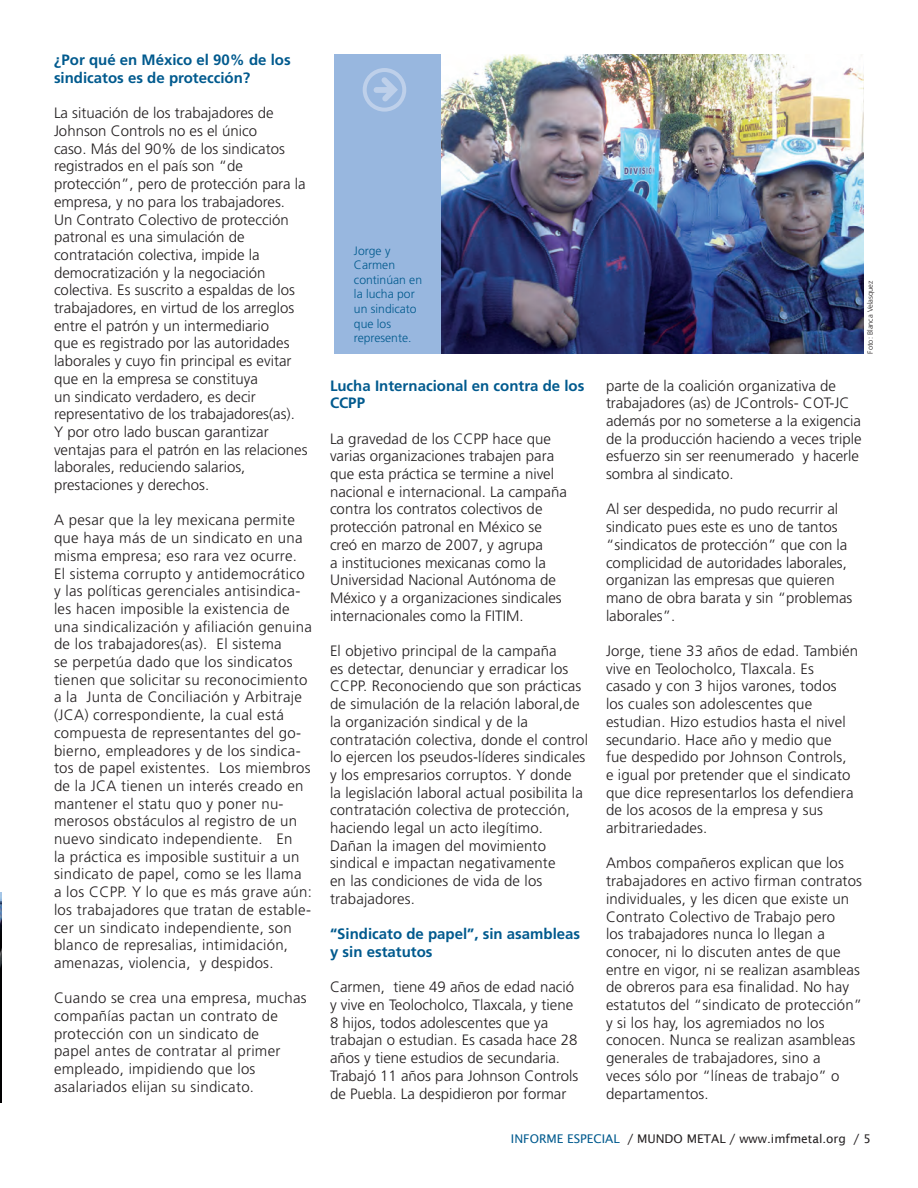
<style>
.page{position:relative;width:918px;height:1188px;background:#fff}
.page>*{position:absolute;margin:0;border:0;box-sizing:border-box;transform-origin:0 0}
.t1{font:300 15px/17.7px "Frutiger LT Std";letter-spacing:.01em;color:#231f20}
.t2{font:700 15px/17.7px "Frutiger LT Std";color:#015a8e}
.t3{font:300 12.15px/14.5px "Frutiger LT Std";color:#015a8e}
.t4{font:12px "Lucida Sans";color:#231f20}
.t5{font:300 7.5px "Frutiger LT Std";color:#231f20}
.s1{color:#015a8e}
</style>
<div class="page">
<img style="left:440px;top:54px;width:424px;height:300px">
<div style="left:334px;top:54px;width:106px;height:300px;background:#98b7df"></div>
<svg style="left:363px;top:68px;width:43px;height:44px"></svg>
<img style="left:0;top:893px;width:1px;height:210px">
<p class="t2" style="left:54px;top:51px;width:238px">¿Por qué en México el 90% de los sindicatos es de protección?</p>
<p class="t1" style="left:54px;top:105px;width:255px">La situación de los trabajadores de Johnson Controls no es el único<br>caso. Más del 90% de los sindicatos registrados en el país son “de protección”, pero de protección para la empresa, y no para los trabajadores.<br>Un Contrato Colectivo de protección patronal es una simulación de contratación colectiva, impide la democratización y la negociación colectiva. Es suscrito a espaldas de los trabajadores, en virtud de los arreglos entre el patrón y un intermediario<br>que es registrado por las autoridades laborales y cuyo fin principal es evitar que en la empresa se constituya<br>un sindicato verdadero, es decir representativo de los trabajadores(as).<br>Y por otro lado buscan garantizar ventajas para el patrón en las relaciones laborales, reduciendo salarios, prestaciones y derechos.</p>
<p class="t1" style="left:54px;top:512px;width:260px">A pesar que la ley mexicana permite que haya más de un sindicato en una misma empresa; eso rara vez ocurre.<br>El sistema corrupto y antidemocrático y las políticas gerenciales antisindica&shy;les hacen imposible la existencia de una sindicalización y afiliación genuina de los trabajadores(as). El sistema<br>se perpetúa dado que los sindicatos tienen que solicitar su reconocimiento a la Junta de Conciliación y Arbitraje (JCA) correspondiente, la cual está compuesta de representantes del go&shy;bierno, empleadores y de los sindica&shy;tos de papel existentes. Los miembros de la JCA tienen un interés creado en mantener el statu quo y poner nu&shy;merosos obstáculos al registro de un nuevo sindicato independiente. En<br>la práctica es imposible sustituir a un sindicato de papel, como se les llama a los CCPP. Y lo que es más grave aún: los trabajadores que tratan de estable&shy;cer un sindicato independiente, son blanco de represalias, intimidación, amenazas, violencia, y despidos.</p>
<p class="t1" style="left:54px;top:990px;width:254px">Cuando se crea una empresa, muchas compañías pactan un contrato de protección con un sindicato de<br>papel antes de contratar al primer empleado, impidiendo que los asalariados elijan su sindicato.</p>
<p class="t3" style="left:354px;top:243px;width:70px">Jorge y<br>Carmen continúan en la lucha por un sindicato que los represente.</p>
<p class="t5" style="left:866px;top:354px;width:74px;rotate:-90deg">Foto: Blanca Velasquez</p>
<p class="t2" style="left:330px;top:377px;width:256px">Lucha Internacional en contra de los<br>CCPP</p>
<p class="t1" style="left:330px;top:430px;width:238px">La gravedad de los CCPP hace que varias organizaciones trabajen para que esta práctica se termine a nivel nacional e internacional. La campaña contra los contratos colectivos de protección patronal en México se creó en marzo de 2007, y agrupa<br>a instituciones mexicanas como la Universidad Nacional Autónoma de México y a organizaciones sindicales internacionales como la FITIM.</p>
<p class="t1" style="left:330px;top:642px;width:260px">El objetivo principal de la campaña<br>es detectar, denunciar y erradicar los CCPP. Reconociendo que son prácticas de simulación de la relación laboral,de la organización sindical y de la contratación colectiva, donde el control lo ejercen los pseudos-líderes sindicales y los empresarios corruptos. Y donde<br>la legislación laboral actual posibilita la contratación colectiva de protección, haciendo legal un acto ilegítimo.<br>Dañan la imagen del movimiento sindical e impactan negativamente<br>en las condiciones de vida de los trabajadores.</p>
<p class="t2" style="left:330px;top:925px;width:252px">“Sindicato de papel”, sin asambleas y sin estatutos</p>
<p class="t1" style="left:330px;top:979px;width:250px">Carmen, tiene 49 años de edad nació y vive en Teolocholco, Tlaxcala, y tiene 8 hijos, todos adolescentes que ya trabajan o estudian. Es casada hace 28 años y tiene estudios de secundaria.<br>Trabajó 11 años para Johnson Controls de Puebla. La despidieron por formar</p>
<p class="t1" style="left:606px;top:377px;width:257px">parte de la coalición organizativa de trabajadores (as) de JControls- COT-JC además por no someterse a la exigencia de la producción haciendo a veces triple esfuerzo sin ser reenumerado y hacerle sombra al sindicato.</p>
<p class="t1" style="left:606px;top:501px;width:248px">Al ser despedida, no pudo recurrir al sindicato pues este es uno de tantos “sindicatos de protección” que con la complicidad de autoridades laborales, organizan las empresas que quieren mano de obra barata y sin “problemas laborales”.</p>
<p class="t1" style="left:606px;top:642px;width:254px">Jorge, tiene 33 años de edad. También vive en Teolocholco, Tlaxcala. Es casado y con 3 hijos varones, todos los cuales son adolescentes que estudian. Hizo estudios hasta el nivel secundario. Hace año y medio que<br>fue despedido por Johnson Controls,<br>e igual por pretender que el sindicato que dice representarlos los defendiera de los acosos de la empresa y sus arbitrariedades.</p>
<p class="t1" style="left:606px;top:855px;width:258px">Ambos compañeros explican que los trabajadores en activo firman contratos individuales, y les dicen que existe un Contrato Colectivo de Trabajo pero<br>los trabajadores nunca lo llegan a conocer, ni lo discuten antes de que entre en vigor, ni se realizan asambleas de obreros para esa finalidad. No hay estatutos del “sindicato de protección” y si los hay, los agremiados no los conocen. Nunca se realizan asambleas generales de trabajadores, sino a<br>veces sólo por “líneas de trabajo” o departamentos.</p>
<p class="t4" style="left:511px;top:1132px;width:361px"><span class="s1">INFORME ESPECIAL</span> / MUNDO METAL / WWW.IMFMETAL.ORG / 5</p>
</div>
